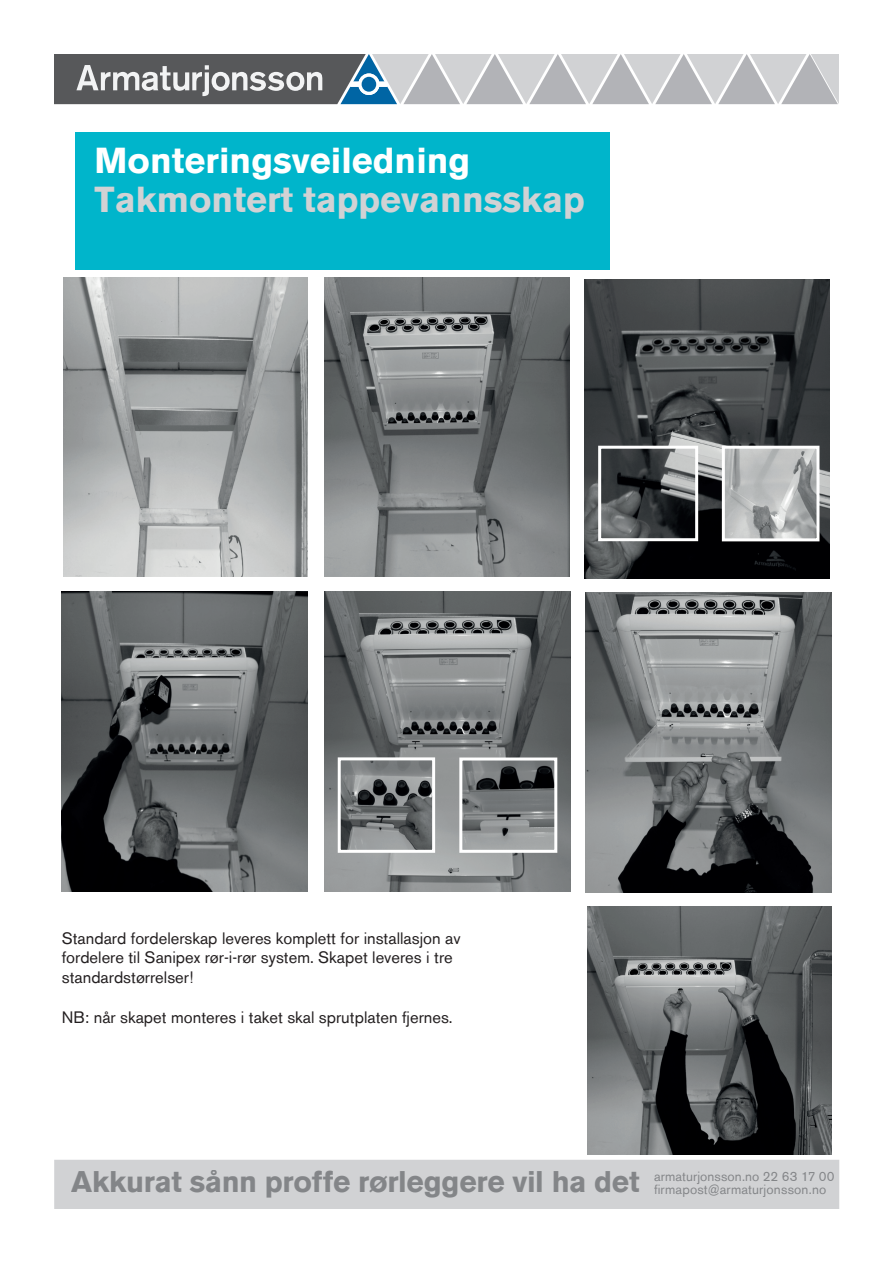
<style>
.page{position:relative;width:893px;height:1263px;background:#fff}
.page>*{position:absolute;margin:0;border:0;box-sizing:border-box;transform-origin:0 0}
.t1{font:700 36px "Akzidenz Grotesk BE";color:#d1d2d4}
.t2{font:700 36px "Akzidenz Grotesk BE";color:#fff}
.t3{font:700 29.85px "Akzidenz Grotesk BE";letter-spacing:-.01em;color:#76787b}
.t4{font:16.5px/19.8px "Akzidenz Grotesk BE";color:#231f20}
.t5{font:13.35px/13.4px "Akzidenz Grotesk BE";letter-spacing:.01em;color:#76787b}
</style>
<div class="page">
<svg style="left:54px;top:54px;width:785px;height:50px;background:#a2a6aa"></svg>
<div style="left:362px;top:77px;width:14px;height:15px;background:#0065a4;border-radius:50%"></div>
<div style="left:54px;top:1160px;width:785px;height:49px;background:#d1d2d4"></div>
<img style="left:64px;top:278px;width:244px;height:298px">
<img style="left:325px;top:278px;width:244px;height:298px">
<img style="left:584px;top:279px;width:245px;height:299px">
<img style="left:62px;top:591px;width:246px;height:300px">
<img style="left:325px;top:591px;width:245px;height:300px">
<img style="left:342px;top:761px;width:89px;height:88px">
<div style="left:338px;top:757px;width:97px;height:96px;border:3px solid #fff"></div>
<img style="left:463px;top:761px;width:90px;height:88px">
<div style="left:459px;top:757px;width:98px;height:96px;border:3px solid #fff"></div>
<img style="left:586px;top:592px;width:245px;height:301px">
<img style="left:587px;top:906px;width:244px;height:249px">
<img style="left:726px;top:450px;width:89px;height:87px">
<div style="left:722px;top:446px;width:97px;height:95px;border:3px solid #fff"></div>
<img style="left:602px;top:450px;width:92px;height:87px">
<div style="left:598px;top:446px;width:100px;height:95px;border:3px solid #fff"></div>
<div style="left:75px;top:132px;width:534px;height:137px;background:#00b5cb"></div>
<h1 class="t2" style="left:95px;top:140px;width:377px">Monteringsveiledning</h1>
<h1 class="t1" style="left:95px;top:179px;width:492px">Takmontert tappevannsskap</h1>
<p class="t4" style="left:62px;top:928px;width:400px">Standard fordelerskap leveres komplett for installasjon av fordelere til Sanipex rør-i-rør system. Skapet leveres i tre standardstørrelser!</p>
<p class="t4" style="left:62px;top:1007px;width:392px">NB: når skapet monteres i taket skal sprutplaten fjernes.</p>
<h2 class="t3" style="left:71px;top:1165px;width:570px">Akkurat sånn proffe rørleggere vil ha det</h2>
<p class="t5" style="left:654px;top:1169px;width:182px">armaturjonsson.no 22 63 17 00 firmapost@armaturjonsson.no</p>
</div>
